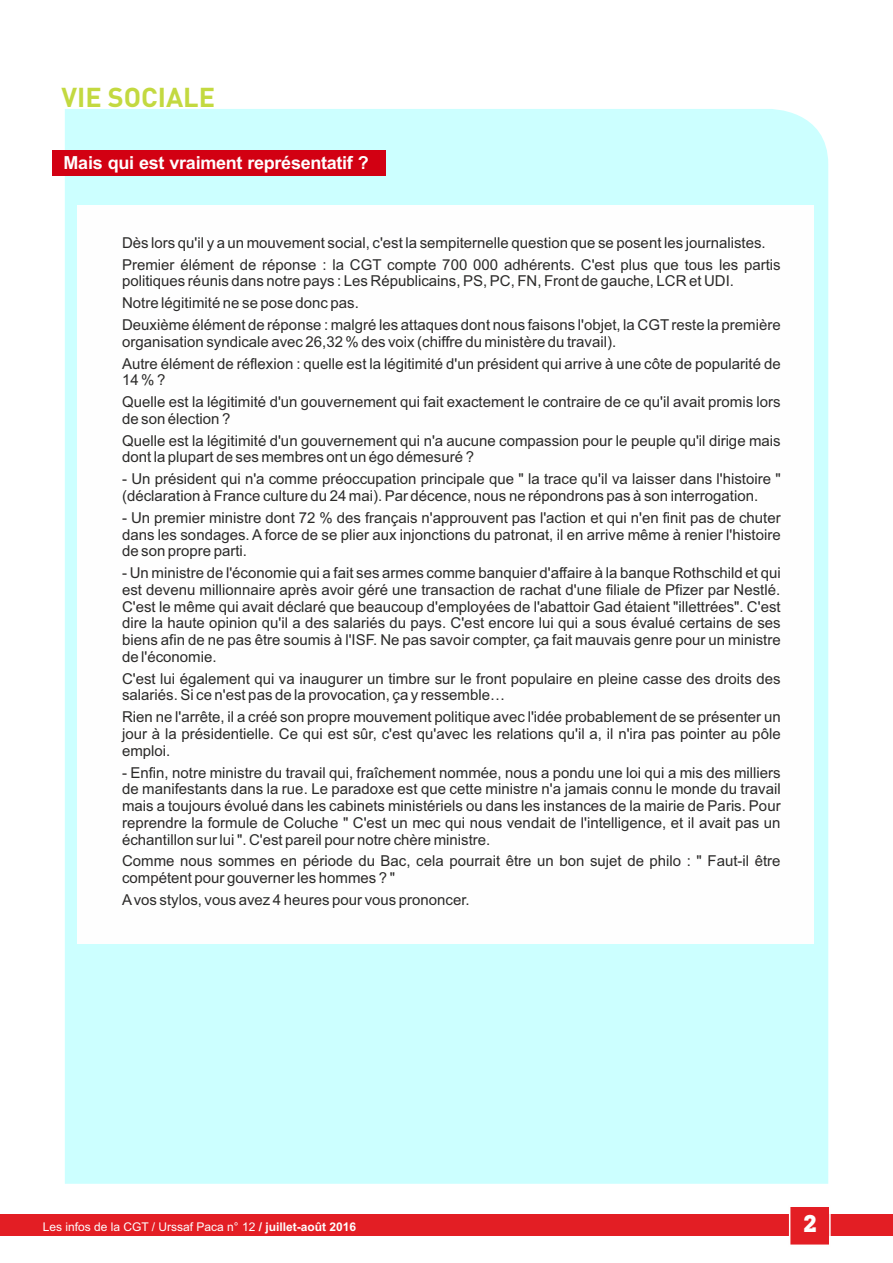
<style>
.page{position:relative;width:893px;height:1263px;background:#fff}
.page>*{position:absolute;margin:0;border:0;box-sizing:border-box;transform-origin:0 0}
.t1{font:700 27px "DINOT";color:#c3d940}
.t2{font:700 24px "Geometric Slab 703 BT Xtra";color:#fefefe}
.t3{font:700 18px "Arial";letter-spacing:-.015em;color:#fefefe}
.t4{font:15px/16.8px "Arial";color:#2b2a29}
.t5{font:12px "Arial";color:#fefefe}
.s1{font-weight:700}
</style>
<div class="page">
<div style="left:0;top:1215px;width:893px;height:21px;background:#e31e24"></div>
<svg style="left:789px;top:1207px;width:42px;height:38px"></svg>
<div style="left:65px;top:109px;width:763px;height:1075px;background:#cff"></div>
<div style="left:52px;top:151px;width:333px;height:25px;background:#d20012"></div>
<div style="left:77px;top:205px;width:736px;height:739px;background:#fefefe"></div>
<h1 class="t1" style="left:61px;top:86px;width:155px">VIE SOCIALE</h1>
<p class="t3" style="left:64px;top:155px;width:307px">Mais qui est vraiment représentatif ?</p>
<p class="t4" style="left:122px;top:233px;width:660px;line-height:21.8px">Dès lors qu'il y a un mouvement social, c'est la sempiternelle question que se posent les journalistes.<br>Premier élément de réponse : la CGT compte 700 000 adhérents. C'est plus que tous les partis</p>
<p class="t4" style="left:122px;top:272px;width:660px;line-height:21.8px">politiques réunis dans notre pays : Les Républicains, PS, PC, FN, Front de gauche, LCR et UDI.<br>Notre légitimité ne se pose donc pas.<br>Deuxième élément de réponse : malgré les attaques dont nous faisons l'objet, la CGTreste la première</p>
<p class="t4" style="left:122px;top:332px;width:660px;line-height:21.8px">organisation syndicale avec 26,32 % des voix (chiffre du ministère du travail).<br>Autre élément de réflexion : quelle est la légitimité d'un président qui arrive à une côte de popularité de</p>
<p class="t4" style="left:122px;top:371px;width:660px;line-height:21.8px">14 % ?<br>Quelle est la légitimité d'un gouvernement qui fait exactement le contraire de ce qu'il avait promis lors</p>
<p class="t4" style="left:122px;top:409px;width:660px;line-height:21.8px">de son élection ?<br>Quelle est la légitimité d'un gouvernement qui n'a aucune compassion pour le peuple qu'il dirige mais</p>
<p class="t4" style="left:122px;top:450px;width:353px">dont la plupart de ses membres ont un égo démesuré ?</p>
<p class="t4" style="left:122px;top:472px;width:660px">- Un président qui n'a comme préoccupation principale que " la trace qu'il va laisser dans l'histoire " (déclaration à France culture du 24 mai). Par décence, nous ne répondrons pas à son interrogation.</p>
<p class="t4" style="left:122px;top:510px;width:660px;text-align:justify">- Un premier ministre dont 72 % des français n'approuvent pas l'action et qui n'en finit pas de chuter dans les sondages. A force de se plier aux injonctions du patronat, il en arrive même à renier l'histoire de son propre parti.</p>
<p class="t4" style="left:122px;top:566px;width:660px;text-align:justify">- Un ministre de l'économie qui a fait ses armes comme banquier d'affaire à la banque Rothschild et qui est devenu millionnaire après avoir géré une transaction de rachat d'une filiale de Pfizer par Nestlé.<br>C'est le même qui avait déclaré que beaucoup d'employées de l'abattoir Gad étaient "illettrées". C'est dire la haute opinion qu'il a des salariés du pays. C'est encore lui qui a sous évalué certains de ses biens afin de ne pas être soumis à l'ISF. Ne pas savoir compter, ça fait mauvais genre pour un ministre de l'économie.</p>
<p class="t4" style="left:122px;top:671px;width:660px">C'est lui également qui va inaugurer un timbre sur le front populaire en pleine casse des droits des salariés. Si ce n'est pas de la provocation, ça y ressemble…</p>
<p class="t4" style="left:122px;top:710px;width:660px;text-align:justify">Rien ne l'arrête, il a créé son propre mouvement politique avec l'idée probablement de se présenter un jour à la présidentielle. Ce qui est sûr, c'est qu'avec les relations qu'il a, il n'ira pas pointer au pôle emploi.</p>
<p class="t4" style="left:122px;top:765px;width:660px;text-align:justify">- Enfin, notre ministre du travail qui, fraîchement nommée, nous a pondu une loi qui a mis des milliers de manifestants dans la rue. Le paradoxe est que cette ministre n'a jamais connu le monde du travail mais a toujours évolué dans les cabinets ministériels ou dans les instances de la mairie de Paris. Pour reprendre la formule de Coluche " C'est un mec qui nous vendait de l'intelligence, et il avait pas un échantillon sur lui ". C'est pareil pour notre chère ministre.</p>
<p class="t4" style="left:122px;top:854px;width:660px">Comme nous sommes en période du Bac, cela pourrait être un bon sujet de philo : " Faut-il être compétent pour gouverner les hommes ? "</p>
<p class="t4" style="left:122px;top:892px;width:349px">Avos stylos, vous avez 4 heures pour vous prononcer.</p>
<p class="t5" style="left:43px;top:1222px;width:315px">Les infos de la CGT / Urssaf Paca n° 12 <span class="s1">/ juillet-août 2016</span></p>
<h2 class="t2" style="left:803px;top:1214px;width:15px">2</h2>
</div>
